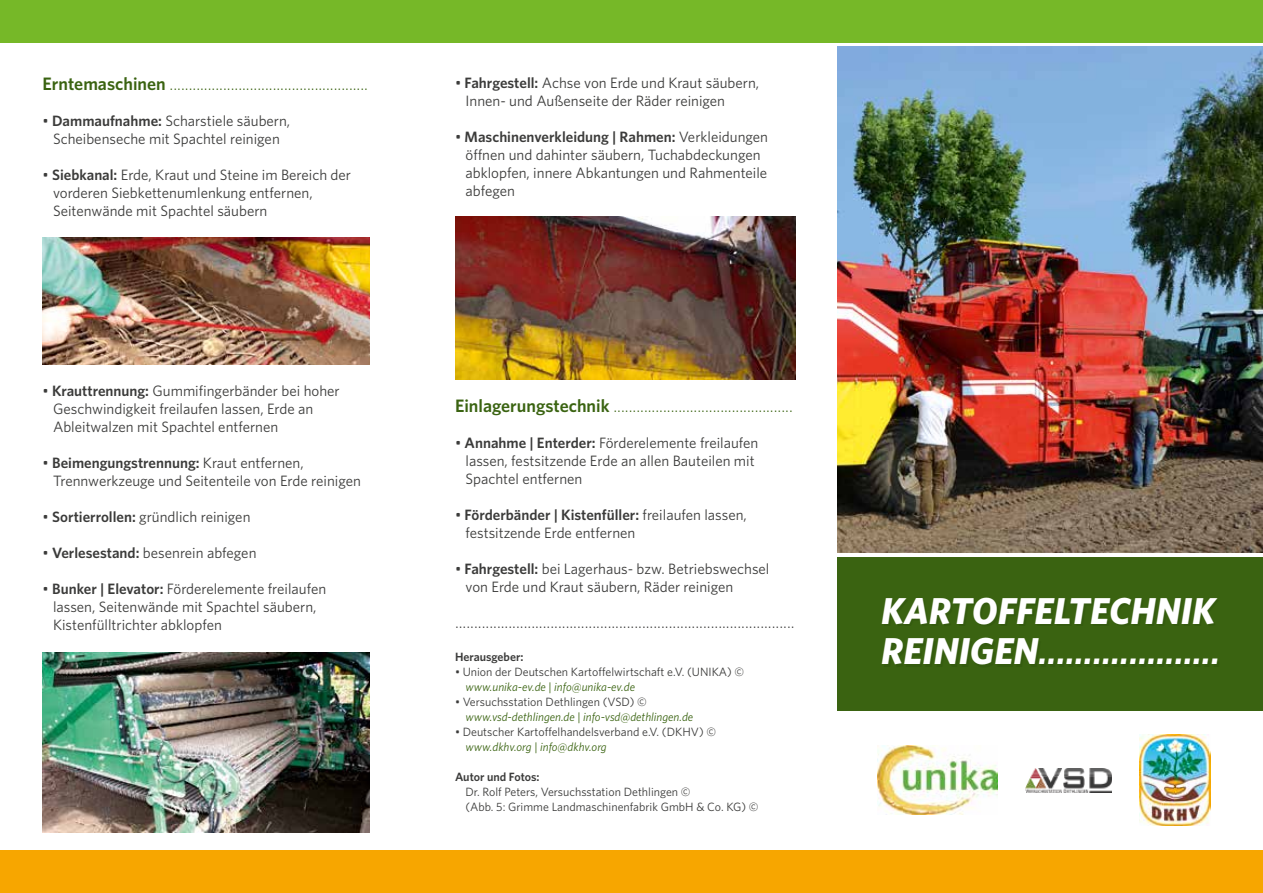
<style>
.page{position:relative;width:1263px;height:893px;background:#fff}
.page>*{position:absolute;margin:0;border:0;box-sizing:border-box;transform-origin:0 0}
.t1{font:italic 700 37.5px/40.5px "Whitney";color:#fff}
.t2{font:300 18px "Whitney";color:#3a6311}
.t3{font:300 18px "Whitney";color:#3b3b3a}
.t4{font:15px/18px "Whitney";color:#3b3b3a}
.t5{font:12px/15px "Whitney";color:#3b3b3a}
.t6{font:italic 12px "Whitney";color:#3a6311}
.t7{font:600 12px "Whitney";color:#3b3b3a}
.s1{font-weight:600}
</style>
<div class="page">
<div style="left:0;top:850px;width:1263px;height:43px;background:#f7a600"></div>
<div style="left:0;top:0;width:1263px;height:43px;background:#76b828"></div>
<img style="left:43px;top:237px;width:327px;height:128px">
<img style="left:455px;top:217px;width:340px;height:162px">
<img style="left:43px;top:653px;width:327px;height:180px">
<img style="left:838px;top:47px;width:425px;height:506px">
<div style="left:838px;top:557px;width:425px;height:154px;background:#3a6311"></div>
<img style="left:877px;top:746px;width:120px;height:69px">
<img style="left:1140px;top:735px;width:70px;height:91px">
<img style="left:1026px;top:769px;width:85px;height:23px">
<p class="t2" style="left:43px;top:72px;width:327px"><span class="s1">Erntemaschinen</span> ....................................................</p>
<p class="t4" style="left:43px;top:112px;width:249px;text-align:center">• <span class="s1">Dammaufnahme:</span> Scharstiele säubern,<br>Scheibenseche mit Spachtel reinigen</p>
<p class="t4" style="left:53px;top:166px;width:300px;text-indent:-10px">• <span class="s1">Siebkanal:</span> Erde, Kraut und Steine im Bereich der vorderen Siebkettenumlenkung entfernen,<br>Seitenwände mit Spachtel säubern</p>
<p class="t4" style="left:53px;top:382px;width:288px;text-indent:-10px">• <span class="s1">Krauttrennung:</span> Gummifingerbänder bei hoher<br>Geschwindigkeit freilaufen lassen, Erde an<br>Ableitwalzen mit Spachtel entfernen</p>
<p class="t4" style="left:53px;top:454px;width:309px;text-indent:-10px">• <span class="s1">Beimengungstrennung:</span> Kraut entfernen,<br>Trennwerkzeuge und Seitenteile von Erde reinigen</p>
<p class="t4" style="left:43px;top:508px;width:209px">• <span class="s1">Sortierrollen:</span> gründlich reinigen</p>
<p class="t4" style="left:43px;top:544px;width:215px">• <span class="s1">Verlesestand:</span> besenrein abfegen</p>
<p class="t4" style="left:53px;top:580px;width:275px;text-indent:-10px">• <span class="s1">Bunker | Elevator:</span> Förderelemente freilaufen lassen, Seitenwände mit Spachtel säubern,<br>Kistenfülltrichter abklopfen</p>
<p class="t4" style="left:465px;top:73px;width:295px;text-indent:-11px">• <span class="s1">Fahrgestell:</span> Achse von Erde und Kraut säubern,<br>Innen- und Außenseite der Räder reinigen</p>
<p class="t4" style="left:465px;top:127px;width:304px;text-indent:-11px">• <span class="s1">Maschinenverkleidung | Rahmen:</span> Verkleidungen öffnen und dahinter säubern, Tuchabdeckungen abklopfen, innere Abkantungen und Rahmenteile abfegen</p>
<p class="t2" style="left:455px;top:394px;width:339px"><span class="s1">Einlagerungstechnik</span> ...............................................</p>
<p class="t4" style="left:465px;top:433px;width:294px;text-indent:-10px">• <span class="s1">Annahme | Enterder:</span> Förderelemente freilaufen lassen, festsitzende Erde an allen Bauteilen mit<br>Spachtel entfernen</p>
<p class="t4" style="left:465px;top:505px;width:283px;text-indent:-10px">• <span class="s1">Förderbänder | Kistenfüller:</span> freilaufen lassen, festsitzende Erde entfernen</p>
<p class="t4" style="left:465px;top:559px;width:305px;text-indent:-10px">• <span class="s1">Fahrgestell:</span> bei Lagerhaus- bzw. Betriebswechsel von Erde und Kraut säubern, Räder reinigen</p>
<p class="t3" style="left:455px;top:610px;width:341px">.........................................................................................</p>
<p class="t7" style="left:455px;top:649px;width:70px">Herausgeber:</p>
<p class="t5" style="left:455px;top:664px;width:291px">• Union der Deutschen Kartoffelwirtschaft e.V. (UNIKA) ©</p>
<p class="t6" style="left:465px;top:679px;width:171px">www.unika-ev.de | info@unika-ev.de</p>
<p class="t5" style="left:455px;top:694px;width:193px">• Versuchsstation Dethlingen (VSD) ©</p>
<p class="t6" style="left:465px;top:709px;width:229px">www.vsd-dethlingen.de | info-vsd@dethlingen.de</p>
<p class="t5" style="left:455px;top:724px;width:263px">• Deutscher Kartoffelhandelsverband e.V. (DKHV) ©</p>
<p class="t6" style="left:465px;top:739px;width:143px">www.dkhv.org | info@dkhv.org</p>
<p class="t7" style="left:455px;top:769px;width:86px">Autor und Fotos:</p>
<p class="t5" style="left:465px;top:784px;width:294px">Dr. Rolf Peters, Versuchsstation Dethlingen ©<br>(Abb. 5: Grimme Landmaschinenfabrik GmbH &amp; Co. KG) ©</p>
<h1 class="t1" style="left:881px;top:590px;width:340px">KARTOFFELTECHNIK<br>REINIGEN<span class="s1">....................</span></h1>
</div>
